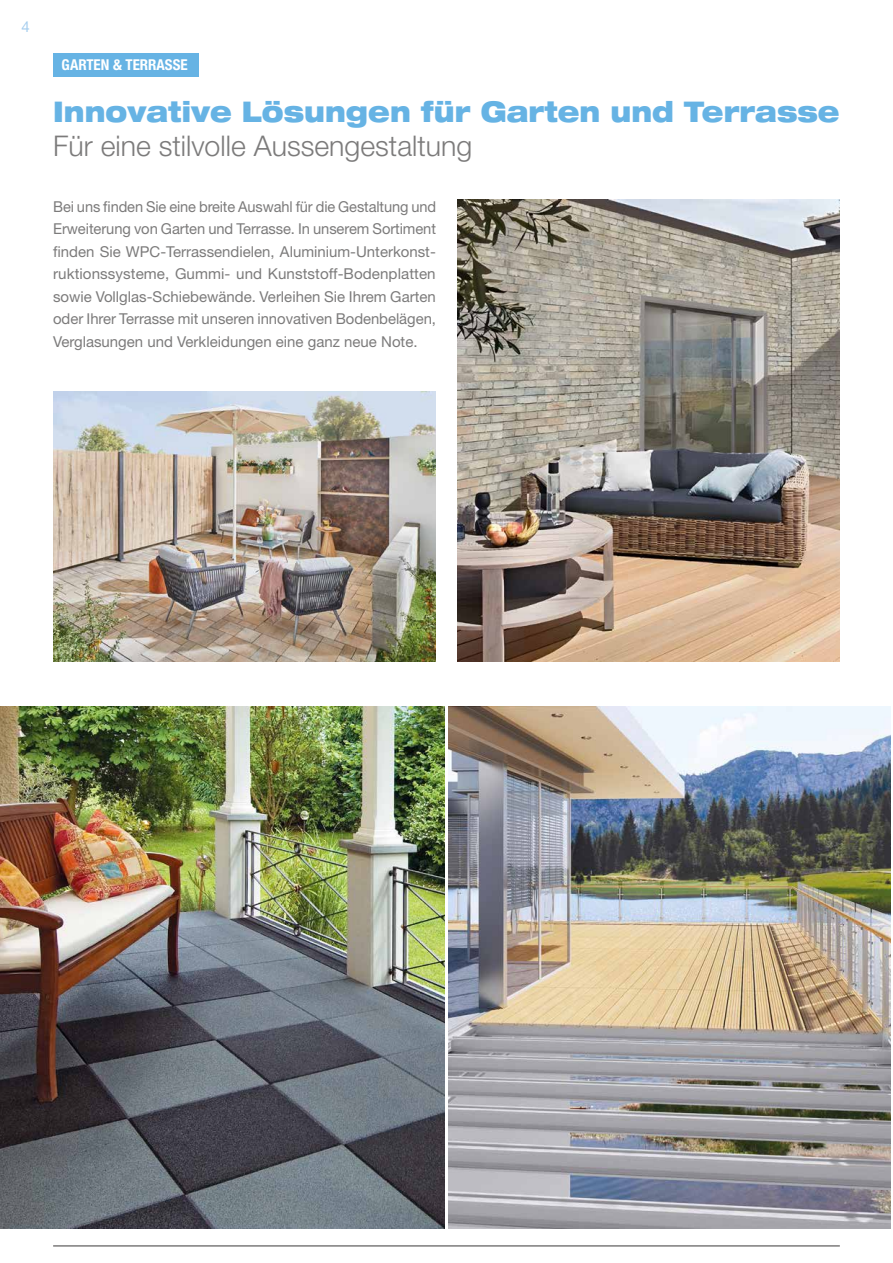
<style>
.page{position:relative;width:893px;height:1263px;background:#fff}
.page>*{position:absolute;margin:0;border:0;box-sizing:border-box;transform-origin:0 0}
.t1{font:900 expanded 28.5px "Helvetica Neue LT Std";color:#66b3e4;scale:.88 1}
.t2{font:300 28.5px "Helvetica Neue LT Std";color:#7c7b7b}
.t3{font:15px/22.5px "Helvetica Neue LT Std";color:#7c7b7b;text-align:justify}
.t4{font:700 condensed 15px "Helvetica Neue LT Std";color:#fff}
.t5{font:15px "Helvetica Neue LT Std";color:#a5cdee}
</style>
<div class="page">
<hr style="left:53px;top:1245px;width:787px;height:2px;background:#7c7b7b">
<div style="left:53px;top:53px;width:145px;height:23px;background:#66b3e4"></div>
<img style="left:53px;top:392px;width:383px;height:270px">
<img style="left:457px;top:200px;width:383px;height:462px">
<img style="left:0;top:707px;width:444px;height:522px">
<img style="left:449px;top:707px;width:442px;height:522px">
<p class="t5" style="left:22px;top:18px;width:10px">4</p>
<p class="t4" style="left:62px;top:56px;width:128px">GARTEN &amp; TERRASSE</p>
<h1 class="t1" style="left:53px;top:93px;width:895px">Innovative Lösungen für Garten und Terrasse</h1>
<h1 class="t2" style="left:53px;top:128px;width:421px">Für eine stilvolle Aussengestaltung</h1>
<p class="t3" style="left:53px;top:195px;width:384px">Bei uns finden Sie eine breite Auswahl für die Gestaltung und Erweiterung von Garten und Terrasse. In unserem Sortiment finden Sie WPC-Terrassendielen, Aluminium-Unterkonst&shy;ruktionssysteme, Gummi- und Kunststoff-Bodenplatten sowie Vollglas-Schiebewände. Verleihen Sie Ihrem Garten oder Ihrer Terrasse mit unseren innovativen Bodenbelägen, Verglasungen und Verkleidungen eine ganz neue Note.</p>
</div>
